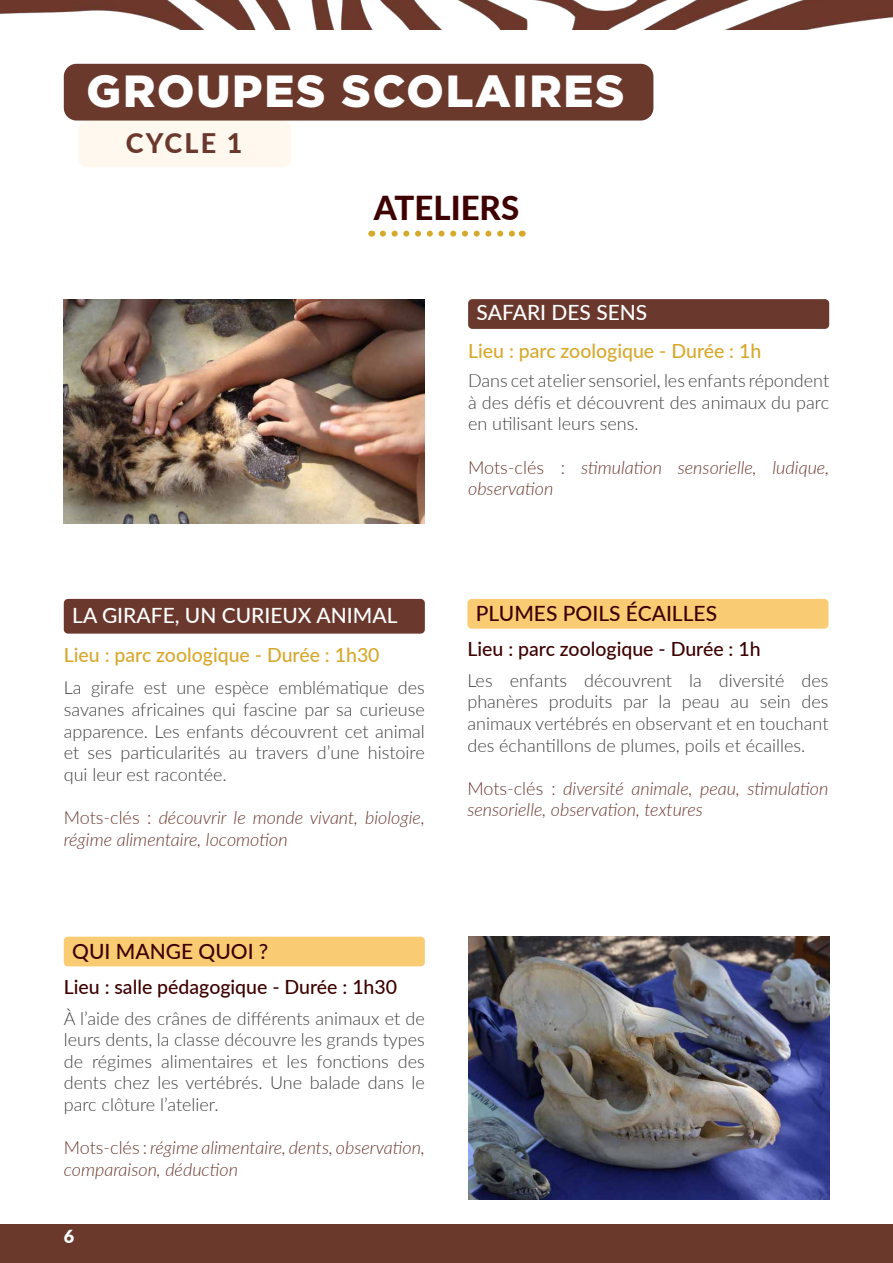
<style>
.page{position:relative;width:893px;height:1263px;background:#fff}
.page>*{position:absolute;margin:0;border:0;box-sizing:border-box;transform-origin:0 0}
.Titre{font:900 45px "Gotham";letter-spacing:.04em;color:#fff}
.Corps_de_texte_-_Centrer{font:800 33px "Lato";color:#3e0000}
.Sous-titre_-_Centrer{font:800 27px "Lato";letter-spacing:.08em;color:#6b382d}
.t1{font:500 21px "Lato";color:#fff}
.t2{font:500 21px "Lato";color:#3e0000}
.t3{font:500 19.5px "Lato";color:#3e0000}
.t4{font:500 19.5px "Lato";color:#d6a92d}
.t5{font:300 18px/21.6px "Lato";color:#414042;text-align:justify}
.t6{font:italic 300 18px/21.6px "Lato";color:#6b382d}
.t7{font:900 18px "Lato";color:#fff}
.s1{font-style:normal}
</style>
<div class="page">
<div style="left:0;top:1224px;width:893px;height:39px;background:#6b382c"></div>
<img style="left:0;top:0;width:893px;height:29px">
<div style="left:79px;top:121px;width:212px;height:46px;background:#fff8ee;border-radius:9px"></div>
<div style="left:468px;top:299px;width:361px;height:30px;background:#6b382d;border-radius:4px"></div>
<div style="left:467px;top:599px;width:361px;height:30px;background:#f9cc74;border-radius:4px"></div>
<img style="left:64px;top:299px;width:361px;height:225px">
<div style="left:64px;top:599px;width:361px;height:35px;background:#6b382d;border-radius:4px"></div>
<div style="left:64px;top:64px;width:589px;height:57px;background:#6b382c;border-radius:13px"></div>
<svg style="left:383px;top:231px;width:132px;height:6px"></svg>
<img style="left:468px;top:937px;width:361px;height:262px">
<div style="left:64px;top:937px;width:361px;height:29px;background:#f9cc74;border-radius:4px"></div>
<p class="Titre" style="left:87px;top:61px;width:539px">GROUPES SCOLAIRES</p>
<p class="Sous-titre_-_Centrer" style="left:126px;top:123px;width:118px">CYCLE 1</p>
<p class="Corps_de_texte_-_Centrer" style="left:374px;top:183px;width:147px">ATELIERS</p>
<p class="t1" style="left:72px;top:600px;width:327px">LA GIRAFE, UN CURIEUX ANIMAL</p>
<p class="t4" style="left:64px;top:641px;width:317px">Lieu : parc zoologique - Durée : 1h30</p>
<p class="t5" style="left:64px;top:676px;width:363px">La girafe est une espèce emblématique des savanes africaines qui fascine par sa curieuse apparence. Les enfants découvrent cet animal et ses particularités au travers d’une histoire qui leur est racontée.</p>
<p class="t6" style="left:64px;top:806px;width:363px"><span class="s1">Mots-clés :</span> découvrir le monde vivant, biologie, régime alimentaire, locomotion</p>
<p class="t2" style="left:72px;top:936px;width:198px">QUI MANGE QUOI ?</p>
<p class="t3" style="left:64px;top:972px;width:335px">Lieu : salle pédagogique - Durée : 1h30</p>
<p class="t5" style="left:64px;top:1007px;width:363px">À l’aide des crânes de différents animaux et de leurs dents, la classe découvre les grands types de régimes alimentaires et les fonctions des dents chez les vertébrés. Une balade dans le parc clôture l’atelier.</p>
<p class="t6" style="left:64px;top:1136px;width:363px"><span class="s1">Mots-clés :</span> régime alimentaire, dents, observation, comparaison, déduction</p>
<p class="t7" style="left:64px;top:1223px;width:12px">6</p>
<p class="t1" style="left:477px;top:297px;width:172px">SAFARI DES SENS</p>
<p class="t4" style="left:468px;top:336px;width:295px">Lieu : parc zoologique - Durée : 1h</p>
<p class="t5" style="left:468px;top:369px;width:363px">Dans cet atelier sensoriel, les enfants répondent à des défis et découvrent des animaux du parc en utilisant leurs sens.</p>
<p class="t6" style="left:468px;top:456px;width:363px"><span class="s1">Mots-clés :</span> stimulation sensorielle, ludique, observation</p>
<p class="t2" style="left:476px;top:598px;width:243px">PLUMES POILS ÉCAILLES</p>
<p class="t3" style="left:467px;top:635px;width:295px">Lieu : parc zoologique - Durée : 1h</p>
<p class="t5" style="left:467px;top:669px;width:363px">Les enfants découvrent la diversité des phanères produits par la peau au sein des animaux vertébrés en observant et en touchant des échantillons de plumes, poils et écailles.</p>
<p class="t6" style="left:467px;top:777px;width:363px"><span class="s1">Mots-clés :</span> diversité animale, peau, stimulation sensorielle, observation, textures</p>
</div>
